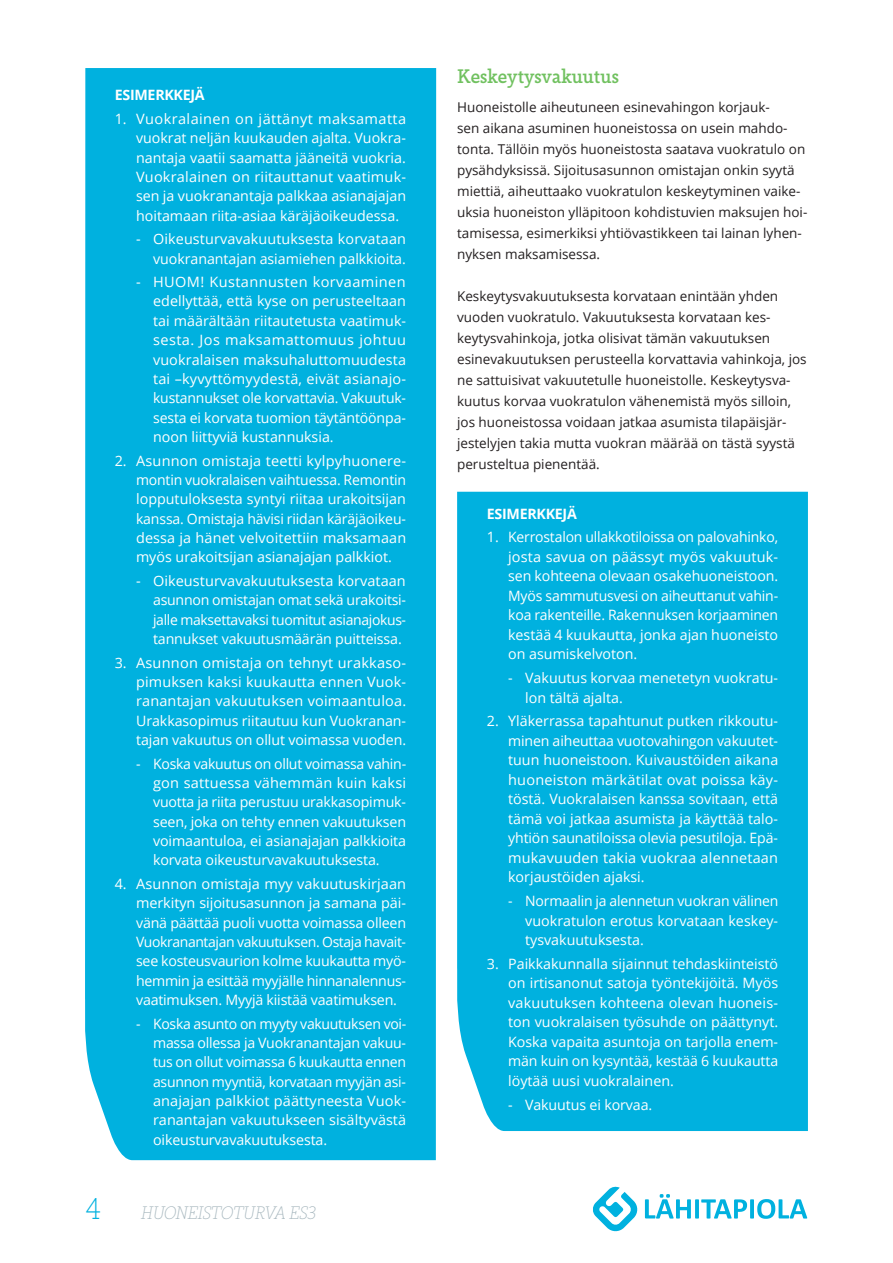
<style>
.page{position:relative;width:893px;height:1263px;background:#fff}
.page>*{position:absolute;margin:0;border:0;box-sizing:border-box;transform-origin:0 0}
.t1{font:300 30px "Lahitapiola Slab";color:#00b1df}
.t2{font:19.5px "Lahitapiola Slab";letter-spacing:-.01em;color:#71c160}
.t3{font:italic 300 18px "Lahitapiola Slab";letter-spacing:-.025em;color:#a7b7be}
.t4{font:14.25px/19.4px "Open Sans";color:#fff;text-align:justify}
.t5{font:700 14.25px "Open Sans";letter-spacing:-.02em;color:#fff}
.t6{font:13.5px/21px "Open Sans";color:#231f20}
</style>
<div class="page">
<svg style="left:645px;top:1194px;width:162px;height:25px"></svg>
<svg style="left:593px;top:1186px;width:45px;height:46px"></svg>
<div style="left:85px;top:68px;width:351px;height:1092px;background:#00b1df"></div>
<div style="left:457px;top:492px;width:351px;height:639px;background:#00b1df"></div>
<p class="t5" style="left:115px;top:85px;width:91px">ESIMERKKEJÄ</p>
<p class="t4" style="left:136px;top:109px;width:272px;text-indent:-21px">1. Vuokralainen on jättänyt maksamatta vuokrat neljän kuukauden ajalta. Vuokra&shy;nantaja vaatii saamatta jääneitä vuokria.<br>Vuokralainen on riitauttanut vaatimuk&shy;sen ja vuokranantaja palkkaa asianajajan hoitamaan riita-asiaa käräjäoikeudessa.</p>
<p class="t4" style="left:136px;top:229px;width:271px;text-align:right">- Oikeusturvavakuutuksesta korvataan vuokranantajan asiamiehen palkkioita.</p>
<p class="t4" style="left:153px;top:272px;width:255px;text-indent:-17px">- HUOM! Kustannusten korvaaminen edellyttää, että kyse on perusteeltaan tai määrältään riitautetusta vaatimuk&shy;sesta. Jos maksamattomuus johtuu vuokralaisen maksuhaluttomuudesta tai –kyvyttömyydestä, eivät asianajo&shy;kustannukset ole korvattavia. Vakuutuk&shy;sesta ei korvata tuomion täytäntöönpa&shy;noon liittyviä kustannuksia.</p>
<p class="t4" style="left:136px;top:450px;width:272px;text-indent:-21px">2. Asunnon omistaja teetti kylpyhuonere&shy;montin vuokralaisen vaihtuessa. Remontin lopputuloksesta syntyi riitaa urakoitsijan kanssa. Omistaja hävisi riidan käräjäoikeu&shy;dessa ja hänet velvoitettiin maksamaan myös urakoitsijan asianajajan palkkiot.</p>
<p class="t4" style="left:153px;top:571px;width:254px;text-indent:-17px">- Oikeusturvavakuutuksesta korvataan asunnon omistajan omat sekä urakoitsi&shy;jalle maksettavaksi tuomitut asianajokus&shy;tannukset vakuutusmäärän puitteissa.</p>
<p class="t4" style="left:136px;top:652px;width:272px;text-indent:-21px">3. Asunnon omistaja on tehnyt urakkaso&shy;pimuksen kaksi kuukautta ennen Vuok&shy;ranantajan vakuutuksen voimaantuloa.<br>Urakkasopimus riitautuu kun Vuokranan&shy;tajan vakuutus on ollut voimassa vuoden.</p>
<p class="t4" style="left:153px;top:753px;width:255px;text-indent:-17px">- Koska vakuutus on ollut voimassa vahin&shy;gon sattuessa vähemmän kuin kaksi vuotta ja riita perustuu urakkasopimuk&shy;seen, joka on tehty ennen vakuutuksen voimaantuloa, ei asianajajan palkkioita korvata oikeusturvavakuutuksesta.</p>
<p class="t4" style="left:136px;top:874px;width:272px;text-indent:-21px">4. Asunnon omistaja myy vakuutuskirjaan merkityn sijoitusasunnon ja samana päi&shy;vänä päättää puoli vuotta voimassa olleen Vuokranantajan vakuutuksen. Ostaja havait&shy;see kosteusvaurion kolme kuukautta myö&shy;hemmin ja esittää myyjälle hinnanalennus&shy;vaatimuksen. Myyjä kiistää vaatimuksen.</p>
<p class="t4" style="left:153px;top:1013px;width:255px;text-indent:-17px">- Koska asunto on myyty vakuutuksen voi&shy;massa ollessa ja Vuokranantajan vakuu&shy;tus on ollut voimassa 6 kuukautta ennen asunnon myyntiä, korvataan myyjän asi&shy;anajajan palkkiot päättyneesta Vuok&shy;ranantajan vakuutukseen sisältyvästä oikeusturvavakuutuksesta.</p>
<h1 class="t1" style="left:85px;top:1190px;width:17px">4</h1>
<p class="t3" style="left:142px;top:1201px;width:177px">HUONEISTOTURVA ES3</p>
<h2 class="t2" style="left:457px;top:64px;width:163px">Keskeytysvakuutus</h2>
<p class="t6" style="left:457px;top:96px;width:352px">Huoneistolle aiheutuneen esinevahingon korjauk-<br>sen aikana asuminen huoneistossa on usein mahdo&shy;tonta. Tällöin myös huoneistosta saatava vuokratulo on pysähdyksissä. Sijoitusasunnon omistajan onkin syytä miettiä, aiheuttaako vuokratulon keskeytyminen vaike&shy;uksia huoneiston ylläpitoon kohdistuvien maksujen hoi&shy;tamisessa, esimerkiksi yhtiövastikkeen tai lainan lyhen&shy;nyksen maksamisessa.</p>
<p class="t6" style="left:457px;top:285px;width:351px">Keskeytysvakuutuksesta korvataan enintään yhden vuoden vuokratulo. Vakuutuksesta korvataan kes&shy;keytysvahinkoja, jotka olisivat tämän vakuutuksen esinevakuutuksen perusteella korvattavia vahinkoja, jos ne sattuisivat vakuutetulle huoneistolle. Keskeytysva&shy;kuutus korvaa vuokratulon vähenemistä myös silloin, jos huoneistossa voidaan jatkaa asumista tilapäisjär&shy;jestelyjen takia mutta vuokran määrää on tästä syystä perusteltua pienentää.</p>
<p class="t5" style="left:487px;top:503px;width:91px">ESIMERKKEJÄ</p>
<p class="t4" style="left:508px;top:527px;width:272px;text-indent:-21px">1. Kerrostalon ullakkotiloissa on palovahinko, josta savua on päässyt myös vakuutuk&shy;sen kohteena olevaan osakehuoneistoon.<br>Myös sammutusvesi on aiheuttanut vahin&shy;koa rakenteille. Rakennuksen korjaaminen kestää 4 kuukautta, jonka ajan huoneisto on asumiskelvoton.</p>
<p class="t4" style="left:525px;top:668px;width:254px;text-indent:-17px">- Vakuutus korvaa menetetyn vuokratu&shy;lon tältä ajalta.</p>
<p class="t4" style="left:508px;top:711px;width:272px;text-indent:-21px">2. Yläkerrassa tapahtunut putken rikkoutu&shy;minen aiheuttaa vuotovahingon vakuutet&shy;tuun huoneistoon. Kuivaustöiden aikana huoneiston märkätilat ovat poissa käy&shy;töstä. Vuokralaisen kanssa sovitaan, että tämä voi jatkaa asumista ja käyttää talo&shy;yhtiön saunatiloissa olevia pesutiloja. Epä&shy;mukavuuden takia vuokraa alennetaan korjaustöiden ajaksi.</p>
<p class="t4" style="left:525px;top:891px;width:255px;text-indent:-17px">- Normaalin ja alennetun vuokran välinen vuokratulon erotus korvataan keskey&shy;tysvakuutuksesta.</p>
<p class="t4" style="left:508px;top:953px;width:272px;text-indent:-21px">3. Paikkakunnalla sijainnut tehdaskiinteistö on irtisanonut satoja työntekijöitä. Myös vakuutuksen kohteena olevan huoneis&shy;ton vuokralaisen työsuhde on päättynyt.<br>Koska vapaita asuntoja on tarjolla enem&shy;män kuin on kysyntää, kestää 6 kuukautta löytää uusi vuokralainen.</p>
<p class="t4" style="left:508px;top:1094px;width:146px">- Vakuutus ei korvaa.</p>
</div>
